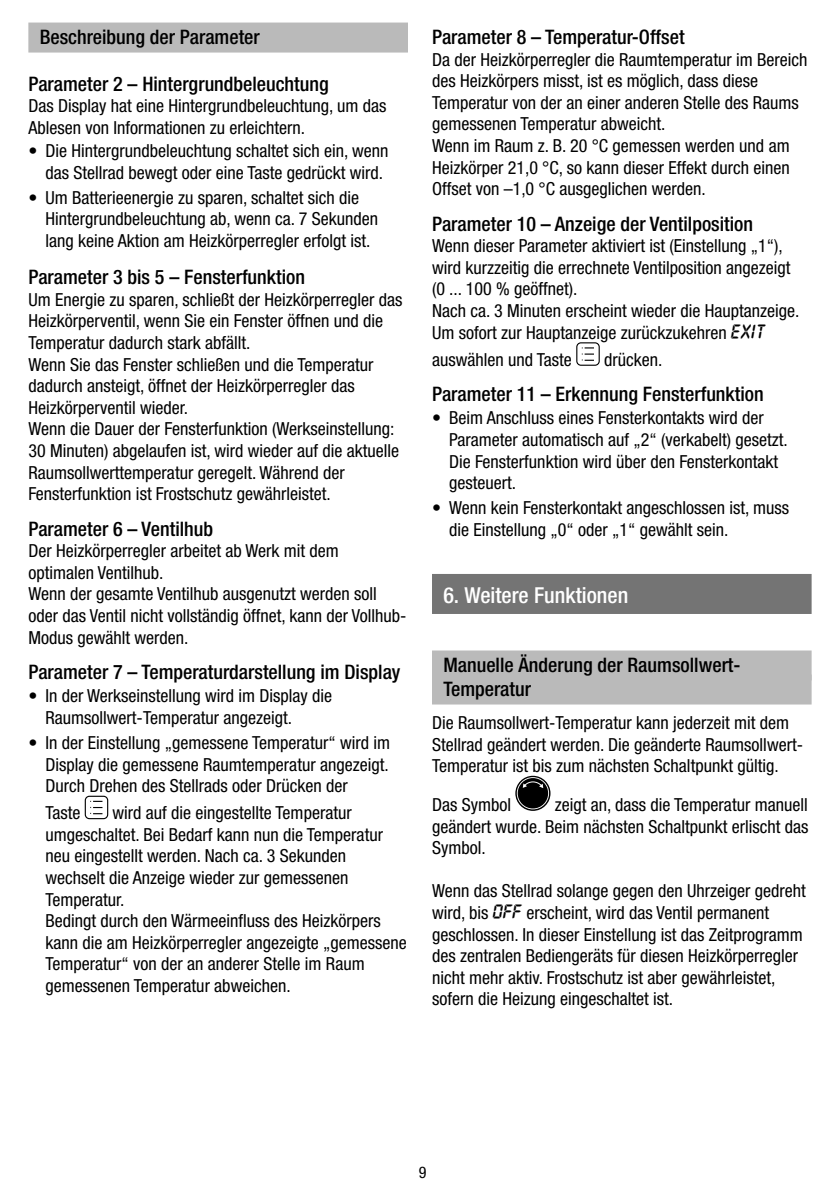
<style>
.page{position:relative;width:840px;height:1191px;background:#fff}
.page>*{position:absolute;margin:0;border:0;box-sizing:border-box;transform-origin:0 0}
.t1{font:500 condensed 22px "Helvetica Neue";color:#fff}
.Überschrift_3{font:500 condensed 20px "Helvetica Neue";color:#000}
.Überschrift_2{font:500 condensed 20px "Helvetica Neue";color:#000}
.Grafikanker{font:500 condensed 20px "Helvetica Neue";color:#000}
.Body_Text{font:condensed 18px/21.6px "Helvetica Neue";color:#000}
.t2{font:condensed 16px "Helvetica Neue";color:#000}
</style>
<div class="page">
<div style="left:28px;top:23px;width:380px;height:30px;background:#bababa"></div>
<svg style="left:85px;top:795px;width:23px;height:24px"></svg>
<div style="left:432px;top:574px;width:379px;height:40px;background:#747474"></div>
<div style="left:432px;top:650px;width:379px;height:30px;background:#bababa"></div>
<div style="left:432px;top:674px;width:379px;height:30px;background:#bababa"></div>
<svg style="left:576px;top:342px;width:23px;height:24px"></svg>
<svg style="left:515px;top:775px;width:35px;height:36px"></svg>
<svg style="left:516px;top:777px;width:32px;height:32px"></svg>
<p class="Überschrift_2" style="left:40px;top:25px;width:221px">Beschreibung der Parameter</p>
<p class="Überschrift_3" style="left:28px;top:72px;width:301px">Parameter 2 – Hintergrundbeleuchtung</p>
<p class="Body_Text" style="left:28px;top:95px;width:359px">Das Display hat eine Hintergrundbeleuchtung, um das<br>Ablesen von Informationen zu erleichtern.</p>
<p class="Body_Text" style="left:45px;top:140px;width:344px;text-indent:-17px">• Die Hintergrundbeleuchtung schaltet sich ein, wenn das Stellrad bewegt oder eine Taste gedrückt wird.</p>
<p class="Body_Text" style="left:45px;top:187px;width:334px;text-indent:-17px">• Um Batterieenergie zu sparen, schaltet sich die<br>Hintergrundbeleuchtung ab, wenn ca. 7 Sekunden lang keine Aktion am Heizkörperregler erfolgt ist.</p>
<p class="Überschrift_3" style="left:28px;top:265px;width:278px">Parameter 3 bis 5 – Fensterfunktion</p>
<p class="Body_Text" style="left:28px;top:288px;width:375px">Um Energie zu sparen, schließt der Heizkörperregler das<br>Heizkörperventil, wenn Sie ein Fenster öffnen und die<br>Temperatur dadurch stark abfällt.</p>
<p class="Body_Text" style="left:28px;top:353px;width:346px">Wenn Sie das Fenster schließen und die Temperatur dadurch ansteigt, öffnet der Heizkörperregler das<br>Heizkörperventil wieder.</p>
<p class="Body_Text" style="left:28px;top:418px;width:372px">Wenn die Dauer der Fensterfunktion (Werkseinstellung:<br>30 Minuten) abgelaufen ist, wird wieder auf die aktuelle Raumsollwerttemperatur geregelt. Während der Fensterfunktion ist Frostschutz gewährleistet.</p>
<p class="Überschrift_3" style="left:28px;top:516px;width:186px">Parameter 6 – Ventilhub</p>
<p class="Body_Text" style="left:28px;top:540px;width:312px">Der Heizkörperregler arbeitet ab Werk mit dem optimalen Ventilhub.</p>
<p class="Body_Text" style="left:28px;top:583px;width:377px">Wenn der gesamte Ventilhub ausgenutzt werden soll oder das Ventil nicht vollständig öffnet, kann der Vollhub-<br>Modus gewählt werden.</p>
<p class="Überschrift_3" style="left:28px;top:660px;width:373px">Parameter 7 – Temperaturdarstellung im Display</p>
<p class="Body_Text" style="left:45px;top:685px;width:288px;text-indent:-17px">• In der Werkseinstellung wird im Display die<br>Raumsollwert-Temperatur angezeigt.</p>
<p class="Body_Text" style="left:45px;top:731px;width:346px;text-align:justify;text-indent:-17px">• In der Einstellung „gemessene Temperatur“ wird im Display die gemessene Raumtemperatur angezeigt.<br>Durch Drehen des Stellrads oder Drücken der</p>
<p class="Body_Text" style="left:45px;top:802px;width:36px">Taste</p>
<p class="Body_Text" style="left:45px;top:802px;width:363px;text-indent:67px">wird auf die eingestellte Temperatur umgeschaltet. Bei Bedarf kann nun die Temperatur neu eingestellt werden. Nach ca. 3 Sekunden wechselt die Anzeige wieder zur gemessenen Temperatur.<br>Bedingt durch den Wärmeeinfluss des Heizkörpers kann die am Heizkörperregler angezeigte „gemessene Temperatur“ von der an anderer Stelle im Raum gemessenen Temperatur abweichen.</p>
<p class="Grafikanker" style="left:432px;top:25px;width:254px">Parameter 8 – Temperatur-Offset</p>
<p class="Body_Text" style="left:432px;top:48px;width:376px">Da der Heizkörperregler die Raumtemperatur im Bereich des Heizkörpers misst, ist es möglich, dass diese Temperatur von der an einer anderen Stelle des Raums gemessenen Temperatur abweicht.</p>
<p class="Body_Text" style="left:432px;top:135px;width:359px;text-align:justify">Wenn im Raum z. B. 20 °C gemessen werden und am Heizkörper 21,0 °C, so kann dieser Effekt durch einen Offset von –1,0 °C ausgeglichen werden.</p>
<p class="Überschrift_3" style="left:432px;top:212px;width:322px">Parameter 10 – Anzeige der Ventilposition</p>
<p class="Body_Text" style="left:432px;top:235px;width:360px">Wenn dieser Parameter aktiviert ist (Einstellung „1“), wird kurzzeitig die errechnete Ventilposition angezeigt (0 ... 100 % geöffnet).</p>
<p class="Body_Text" style="left:432px;top:300px;width:369px">Nach ca. 3 Minuten erscheint wieder die Hauptanzeige.</p>
<p class="Body_Text" style="left:432px;top:319px;width:335px;line-height:27px">Um sofort zur Hauptanzeige zurückzukehren <sup>EXIT </sup>auswählen und Taste</p>
<p class="Body_Text" style="left:603px;top:348px;width:60px">drücken.</p>
<p class="Überschrift_3" style="left:432px;top:382px;width:333px">Parameter 11 – Erkennung Fensterfunktion</p>
<p class="Body_Text" style="left:449px;top:407px;width:340px;text-indent:-17px">• Beim Anschluss eines Fensterkontakts wird der Parameter automatisch auf „2“ (verkabelt) gesetzt.<br>Die Fensterfunktion wird über den Fensterkontakt gesteuert.</p>
<p class="Body_Text" style="left:449px;top:497px;width:341px;text-indent:-17px">• Wenn kein Fensterkontakt angeschlossen ist, muss die Einstellung „0“ oder „1“ gewählt sein.</p>
<p class="t1" style="left:443px;top:581px;width:186px">6. Weitere Funktionen</p>
<p class="Überschrift_2" style="left:443px;top:653px;width:298px">Manuelle Änderung der Raumsollwert-</p>
<p class="Überschrift_2" style="left:443px;top:677px;width:89px">Temperatur</p>
<p class="Body_Text" style="left:432px;top:711px;width:370px">Die Raumsollwert-Temperatur kann jederzeit mit dem<br>Stellrad geändert werden. Die geänderte Raumsollwert-<br>Temperatur ist bis zum nächsten Schaltpunkt gültig.</p>
<p class="Body_Text" style="left:432px;top:793px;width:80px">Das Symbol</p>
<p class="Body_Text" style="left:432px;top:793px;width:378px;text-align:justify;text-indent:123px">zeigt an, dass die Temperatur manuell geändert wurde. Beim nächsten Schaltpunkt erlischt das Symbol.</p>
<p class="Body_Text" style="left:432px;top:880px;width:375px">Wenn das Stellrad solange gegen den Uhrzeiger gedreht wird, bis <sup>OFF</sup> erscheint, wird das Ventil permanent geschlossen. In dieser Einstellung ist das Zeitprogramm des zentralen Bediengeräts für diesen Heizkörperregler nicht mehr aktiv. Frostschutz ist aber gewährleistet, sofern die Heizung eingeschaltet ist.</p>
<p class="t2" style="left:418px;top:1163px;width:9px">9</p>
</div>
